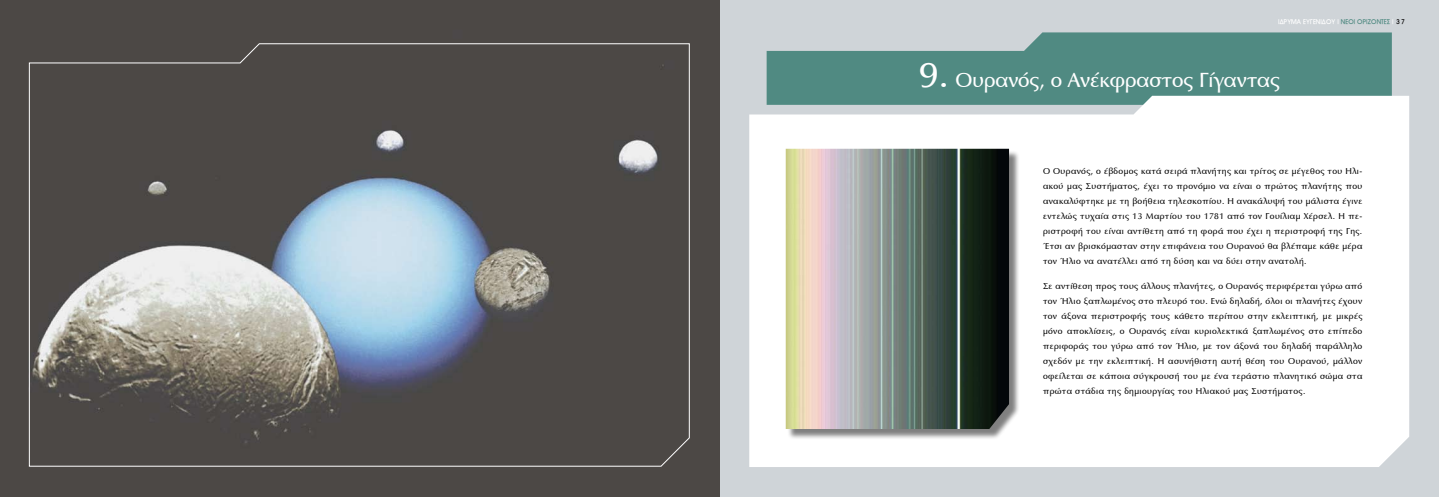
<style>
.page{position:relative;width:1439px;height:497px;background:#fff}
.page>*{position:absolute;margin:0;border:0;box-sizing:border-box;transform-origin:0 0}
.t1{font:21px "UB Optima";color:#fff}
.t2{font:8.75px/14.9px "UB Optima";letter-spacing:.045em;color:#000;text-align:justify}
.t3{font:7px "UB Front Bold";color:#fff}
.s1{color:#508a82}
.s2{color:#000}
.s3{font-size:36.75px}
</style>
<div class="page">
<div style="left:719px;top:0;width:720px;height:496px;background:#cfd4d8"></div>
<svg style="left:766px;top:32px;width:625px;height:64px;background:#61948d"></svg>
<div style="left:749px;top:96px;width:660px;height:370px;background:#fff"></div>
<div style="left:0;top:0;width:719px;height:496px;background:#4c4845"></div>
<svg style="left:28px;top:43px;width:662px;height:424px;background:#656565"></svg>
<div style="left:787px;top:150px;width:237px;height:293px;background:#000;opacity:.5"></div>
<img style="left:786px;top:148px;width:223px;height:280px">
<p class="t3" style="left:1277px;top:18px;width:129px">ΙΔΡΥΜΑ EYΓΕΝΙΔΟΥ Ι <span class="s1">ΝΕΟΙ ΟΡΙΖΟΝΤΕΣ</span> Ι <span class="s2">37</span></p>
<h1 class="t1" style="left:919px;top:68px;width:362px"><span class="s3">9.</span> Ουρανός, ο Ανέκφραστος Γίγαντας</h1>
<p class="t2" style="left:1043px;top:164px;width:321px">Ο Ουρανός, ο έβδομος κατά σειρά πλανήτης και τρίτος σε μέγεθος του Ηλι&shy;ακού μας Συστήματος, έχει το προνόμιο να είναι ο πρώτος πλανήτης που ανακαλύφτηκε με τη βοήθεια τηλεσκοπίου. Η ανακάλυψή του μάλιστα έγινε εντελώς τυχαία στις 13 Μαρτίου του 1781 από τον Γουίλιαμ Χέρσελ. Η πε&shy;ριστροφή του είναι αντίθετη από τη φορά που έχει η περιστροφή της Γης.<br>Έτσι αν βρισκόμασταν στην επιφάνεια του Ουρανού θα βλέπαμε κάθε μέρα τον Ήλιο να ανατέλλει από τη δύση και να δύει στην ανατολή.</p>
<p class="t2" style="left:1043px;top:279px;width:321px">Σε αντίθεση προς τους άλλους πλανήτες, ο Ουρανός περιφέρεται γύρω από τον Ήλιο ξαπλωμένος στο πλευρό του. Ενώ δηλαδή, όλοι οι πλανήτες έχουν τον άξονα περιστροφής τους κάθετο περίπου στην εκλειπτική, με μικρές μόνο αποκλίσεις, ο Ουρανός είναι κυριολεκτικά ξαπλωμένος στο επίπεδο περιφοράς του γύρω από τον Ήλιο, με τον άξονά του δηλαδή παράλληλο σχεδόν με την εκλειπτική. Η ασυνήθιστη αυτή θέση του Ουρανού, μάλλον οφείλεται σε κάποια σύγκρουσή του με ένα τεράστιο πλανητικό σώμα στα πρώτα στάδια της δημιουργίας του Ηλιακού μας Συστήματος.</p>
</div>
